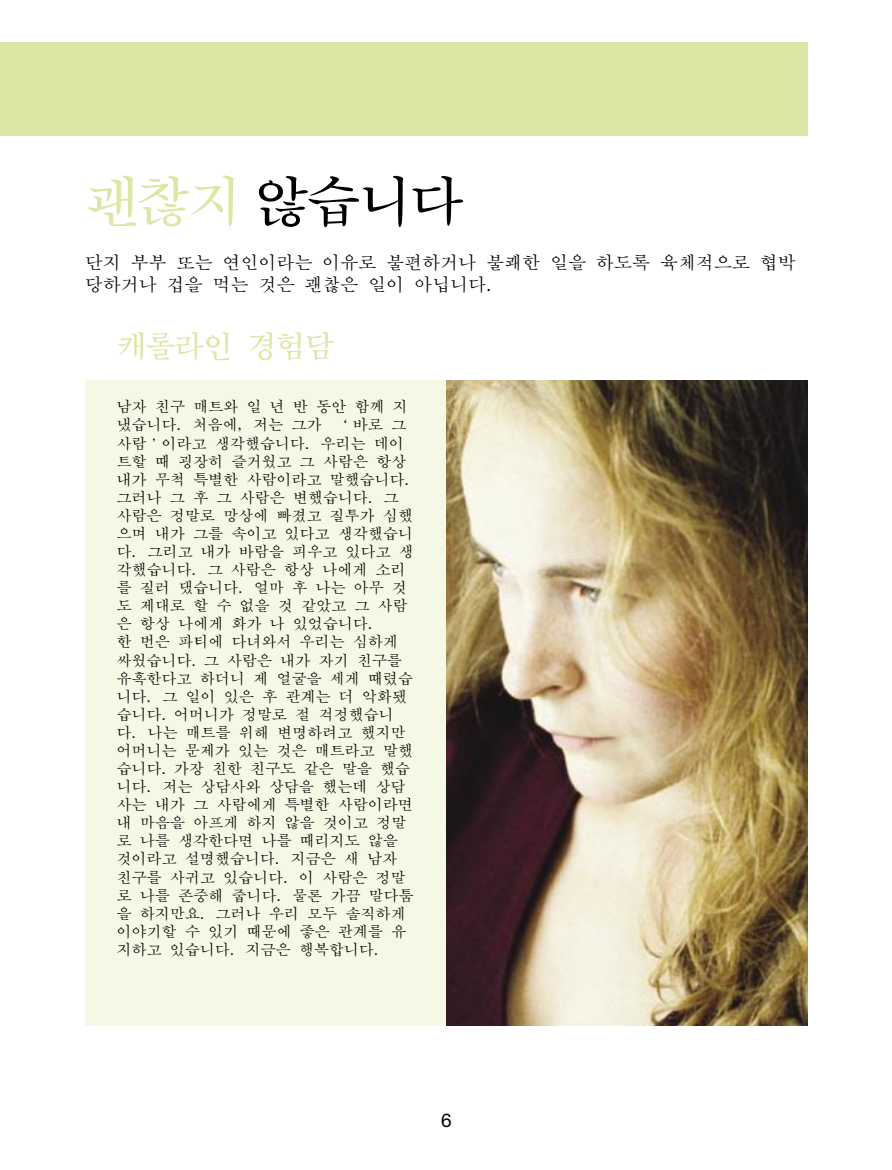
<style>
.page{position:relative;width:892px;height:1170px;background:#fff}
.page>*{position:absolute;margin:0;border:0;box-sizing:border-box;transform-origin:0 0}
.t1{font:54px "DFK Mincho Bd WIN KSC H";letter-spacing:-.04em;color:#000}
.t2{font:30px "DFK Mincho Bd WIN KSC H";letter-spacing:-.04em;color:#dce7a6}
.Body_Copy{font:18.9px "Helvetica Neue";color:#000}
.t3{font:18px/21.8px "DFK Mincho Md WIN KSC H";color:#000}
.t4{font:15px/18px "DFK Mincho Md WIN KSC H";color:#000}
.s1{color:#dce7a6}
</style>
<div class="page">
<div style="left:85px;top:380px;width:361px;height:645px;background:#f5f8e4"></div>
<img style="left:446px;top:380px;width:362px;height:645px">
<div style="left:0;top:43px;width:808px;height:93px;background:#dce7a6"></div>
<p class="t1" style="left:85px;top:174px;width:381px"><span class="s1">괜찮지</span> 않습니다</p>
<p class="t3" style="left:85px;top:252px;width:712px">단지 부부 또는 연인이라는 이유로 불편하거나 불쾌한 일을 하도록 육체적으로 협박 당하거나 겁을 먹는 것은 괜찮은 일이 아닙니다.</p>
<p class="t2" style="left:117px;top:331px;width:220px">캐롤라인 경험담</p>
<p class="t4" style="left:117px;top:398px;width:299px">남자 친구 매트와 일 년 반 동안 함께 지 냈습니다. 처음에, 저는 그가 ‘바로 그 사람’이라고 생각했습니다. 우리는 데이 트할 때 굉장히 즐거웠고 그 사람은 항상 내가 무척 특별한 사람이라고 말했습니다. 그러나 그 후 그 사람은 변했습니다. 그 사람은 정말로 망상에 빠졌고 질투가 심했 으며 내가 그를 속이고 있다고 생각했습니 다. 그리고 내가 바람을 피우고 있다고 생 각했습니다. 그 사람은 항상 나에게 소리 를 질러 댔습니다. 얼마 후 나는 아무 것 도제대로할수없을것같았고그사람 은 항상 나에게 화가 나 있었습니다.<br>한 번은 파티에 다녀와서 우리는 심하게 싸웠습니다. 그 사람은 내가 자기 친구를 유혹한다고 하더니 제 얼굴을 세게 때렸습 니다. 그 일이 있은 후 관계는 더 악화됐 습니다. 어머니가 정말로 절 걱정했습니 다. 나는 매트를 위해 변명하려고 했지만 어머니는 문제가 있는 것은 매트라고 말했 습니다. 가장 친한 친구도 같은 말을 했습 니다. 저는 상담사와 상담을 했는데 상담 사는 내가 그 사람에게 특별한 사람이라면 내 마음을 아프게 하지 않을 것이고 정말 로 나를 생각한다면 나를 때리지도 않을 것이라고 설명했습니다. 지금은 새 남자 친구를 사귀고 있습니다. 이 사람은 정말 로 나를 존중해 줍니다. 물론 가끔 말다툼 을 하지만요. 그러나 우리 모두 솔직하게 이야기할 수 있기 때문에 좋은 관계를 유 지하고 있습니다. 지금은 행복합니다.</p>
<p class="Body_Copy" style="left:441px;top:1108px;width:12px">6</p>
</div>
